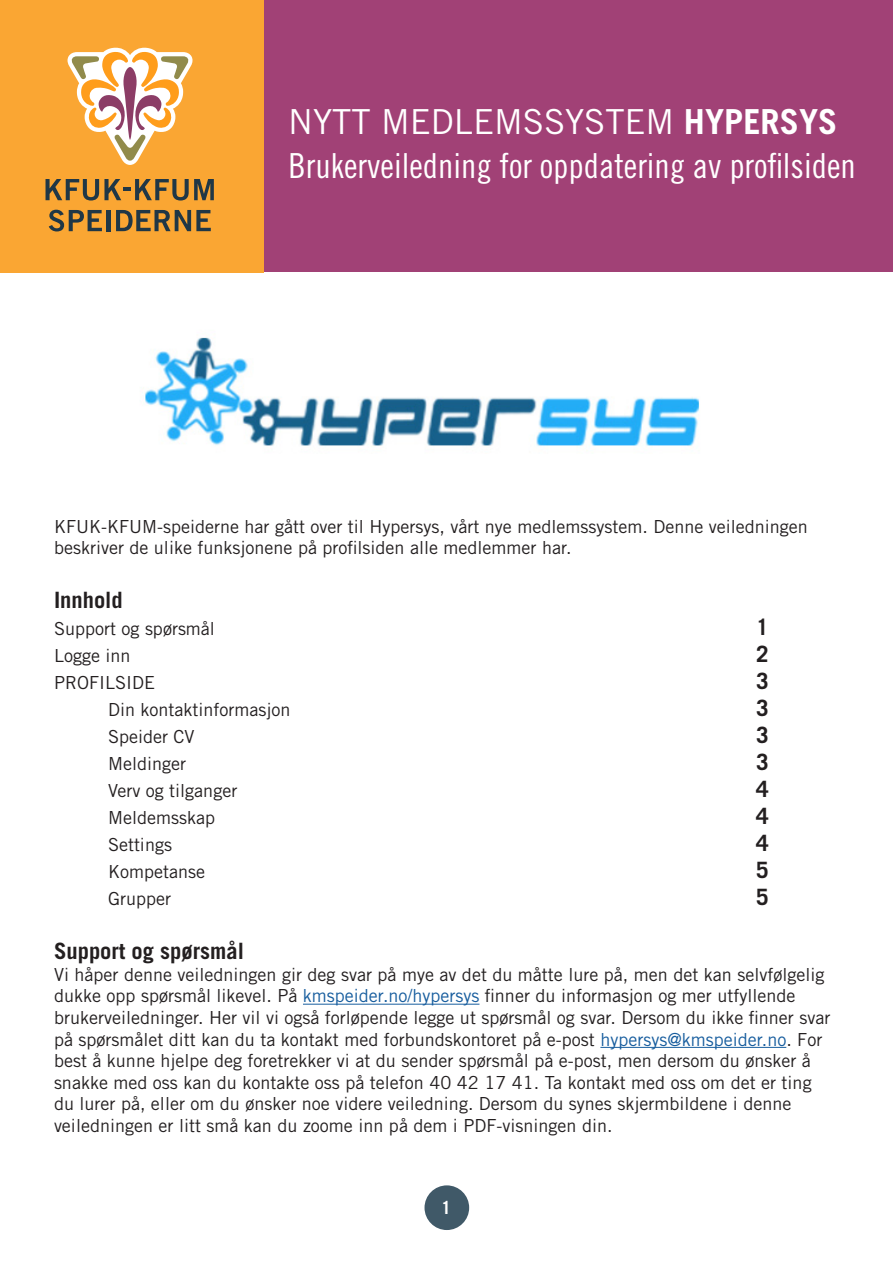
<style>
.page{position:relative;width:893px;height:1263px;background:#fff}
.page>*{position:absolute;margin:0;border:0;box-sizing:border-box;transform-origin:0 0}
.t1{font:34.5px "Trade Gothic LT Std Cn 18";color:#fff}
.t2{font:34.5px "Trade Gothic LT Std";color:#fff}
.t3{font:700 22.5px "Trade Gothic LT Std";color:#231f20}
.t4{font:18px/21.6px "Trade Gothic LT Std";color:#231f20}
.t5{font:700 18px "Trade Gothic LT Std";color:#fff}
.s1{font-weight:700}
.s2{color:#175d9e}
</style>
<div class="page">
<div style="left:0;top:0;width:893px;height:272px;background:#a14176"></div>
<div style="left:0;top:0;width:264px;height:272px;background:#faa633"></div>
<svg style="left:68px;top:47px;width:125px;height:118px"></svg>
<svg style="left:46px;top:179px;width:168px;height:22px"></svg>
<svg style="left:49px;top:210px;width:53px;height:21px"></svg>
<hr style="left:106px;top:210px;width:4px;height:21px;background:#203746">
<svg style="left:116px;top:210px;width:95px;height:21px"></svg>
<hr style="left:303px;top:1004px;width:176px;height:1px;background:#175d9e">
<hr style="left:600px;top:1047px;width:186px;height:1px;background:#175d9e">
<img style="left:145px;top:337px;width:555px;height:109px">
<div style="left:424px;top:1185px;width:45px;height:45px;background:#405968;border-radius:50%"></div>
<p class="t2" style="left:288px;top:101px;width:551px">NYTT MEDLEMSSYSTEM <span class="s1">HYPERSYS</span></p>
<p class="t1" style="left:289px;top:145px;width:569px">Brukerveiledning for oppdatering av profilsiden</p>
<p class="t4" style="left:54px;top:515px;width:755px">KFUK-KFUM-speiderne har gått over til Hypersys, vårt nye medlemssystem. Denne veiledningen beskriver de ulike funksjonene på profilsiden alle medlemmer har.</p>
<p class="t3" style="left:54px;top:586px;width:70px">Innhold</p>
<p class="t4" style="left:54px;top:618px;width:162px">Support og spørsmål</p>
<p class="t3" style="left:756px;top:613px;width:14px">1</p>
<p class="t4" style="left:54px;top:645px;width:78px">Logge inn</p>
<p class="t3" style="left:756px;top:640px;width:14px">2</p>
<p class="t4" style="left:54px;top:672px;width:103px">PROFILSIDE</p>
<p class="t3" style="left:756px;top:667px;width:14px">3</p>
<p class="t4" style="left:108px;top:699px;width:184px">Din kontaktinformasjon</p>
<p class="t3" style="left:756px;top:694px;width:14px">3</p>
<p class="t4" style="left:108px;top:726px;width:88px">Speider CV</p>
<p class="t3" style="left:756px;top:721px;width:14px">3</p>
<p class="t4" style="left:108px;top:753px;width:80px">Meldinger</p>
<p class="t3" style="left:756px;top:748px;width:14px">3</p>
<p class="t4" style="left:108px;top:780px;width:131px">Verv og tilganger</p>
<p class="t3" style="left:756px;top:775px;width:14px">4</p>
<p class="t4" style="left:108px;top:807px;width:108px">Meldemsskap</p>
<p class="t3" style="left:756px;top:802px;width:14px">4</p>
<p class="t4" style="left:108px;top:834px;width:65px">Settings</p>
<p class="t3" style="left:756px;top:829px;width:14px">4</p>
<p class="t4" style="left:108px;top:861px;width:99px">Kompetanse</p>
<p class="t3" style="left:756px;top:856px;width:14px">5</p>
<p class="t4" style="left:108px;top:888px;width:65px">Grupper</p>
<p class="t3" style="left:756px;top:883px;width:14px">5</p>
<p class="t3" style="left:54px;top:937px;width:191px">Support og spørsmål</p>
<p class="t4" style="left:54px;top:963px;width:778px">Vi håper denne veiledningen gir deg svar på mye av det du måtte lure på, men det kan selvfølgelig dukke opp spørsmål likevel. På <span class="s2">kmspeider.no/hypersys</span> finner du informasjon og mer utfyllende brukerveiledninger. Her vil vi også forløpende legge ut spørsmål og svar. Dersom du ikke finner svar på spørsmålet ditt kan du ta kontakt med forbundskontoret på e-post <span class="s2">hypersys@kmspeider.no</span>. For best å kunne hjelpe deg foretrekker vi at du sender spørsmål på e-post, men dersom du ønsker å snakke med oss kan du kontakte oss på telefon 40 42 17 41. Ta kontakt med oss om det er ting du lurer på, eller om du ønsker noe videre veiledning. Dersom du synes skjermbildene i denne veiledningen er litt små kan du zoome inn på dem i PDF-visningen din.</p>
<p class="t5" style="left:441px;top:1197px;width:12px">1</p>
</div>
